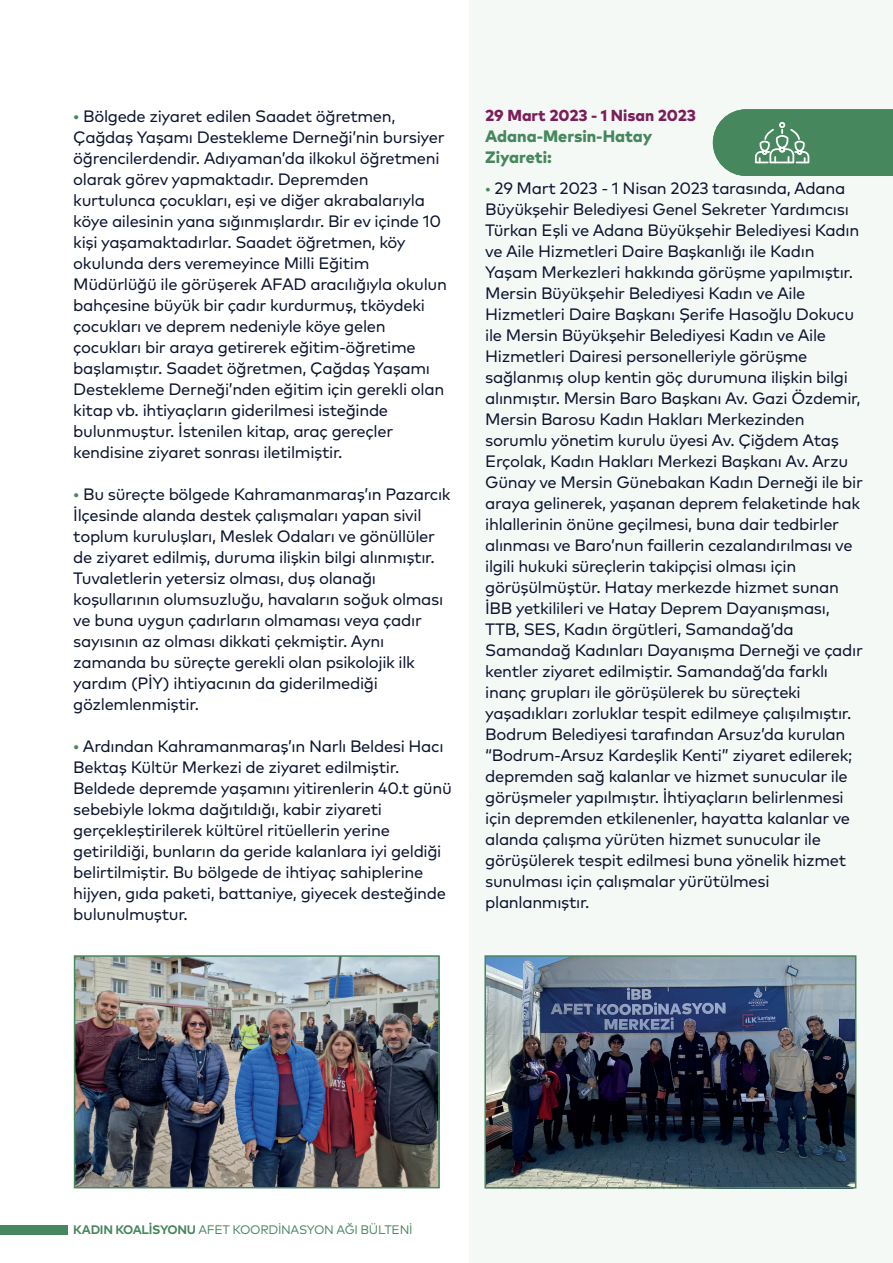
<style>
.page{position:relative;width:893px;height:1263px;background:#fff}
.page>*{position:absolute;margin:0;border:0;box-sizing:border-box;transform-origin:0 0}
.t1{font:16.5px/21px "Mark Pro";letter-spacing:-.02em;color:#0a122d}
.t2{font:800 16.5px/21px "Mark Pro";color:#46875e}
.t3{font:800 15.9px "Mark Pro";color:#7c1e5b}
.t4{font:12.3px "Mark Pro";letter-spacing:-.025em;color:#46875e}
.s1{font-weight:900;font-size:18px;color:#46875e}
.s2{font-weight:900;color:#46875e}
.s3{font-weight:700}
</style>
<div class="page">
<div style="left:469px;top:0;width:424px;height:1263px;background:#f4f9f6"></div>
<div style="left:0;top:1224px;width:68px;height:10px;background:#46875e"></div>
<img style="left:77px;top:958px;width:360px;height:227px">
<img style="left:485px;top:958px;width:371px;height:231px">
<svg style="left:713px;top:109px;width:180px;height:67px;background:#55916b"></svg>
<div style="left:74px;top:955px;width:366px;height:233px;border:2px solid #46875e"></div>
<div style="left:484px;top:955px;width:372px;height:233px;border:2px solid #46875e"></div>
<p class="t1" style="left:73px;top:105px;width:375px"><span class="s1">·</span> Bölgede ziyaret edilen Saadet öğretmen, Çağdaş Yaşamı Destekleme Derneği’nin bursiyer öğrencilerdendir. Adıyaman’da ilkokul öğretmeni olarak görev yapmaktadır. Depremden kurtulunca çocukları, eşi ve diğer akrabalarıyla köye ailesinin yana sığınmışlardır. Bir ev içinde 10 kişi yaşamaktadırlar. Saadet öğretmen, köy okulunda ders veremeyince Milli Eğitim Müdürlüğü ile görüşerek AFAD aracılığıyla okulun bahçesine büyük bir çadır kurdurmuş, tköydeki çocukları ve deprem nedeniyle köye gelen çocukları bir araya getirerek eğitim-öğretime başlamıştır. Saadet öğretmen, Çağdaş Yaşamı Destekleme Derneği’nden eğitim için gerekli olan kitap vb. ihtiyaçların giderilmesi isteğinde bulunmuştur. İstenilen kitap, araç gereçler kendisine ziyaret sonrası iletilmiştir.</p>
<p class="t1" style="left:73px;top:483px;width:379px"><span class="s1">·</span> Bu süreçte bölgede Kahramanmaraş’ın Pazarcık İlçesinde alanda destek çalışmaları yapan sivil toplum kuruluşları, Meslek Odaları ve gönüllüler de ziyaret edilmiş, duruma ilişkin bilgi alınmıştır.<br>Tuvaletlerin yetersiz olması, duş olanağı koşullarının olumsuzluğu, havaların soğuk olması ve buna uygun çadırların olmaması veya çadır sayısının az olması dikkati çekmiştir. Aynı zamanda bu süreçte gerekli olan psikolojik ilk yardım (PİY) ihtiyacının da giderilmediği gözlemlenmiştir.</p>
<p class="t1" style="left:73px;top:735px;width:380px"><span class="s1">·</span> Ardından Kahramanmaraş’ın Narlı Beldesi Hacı Bektaş Kültür Merkezi de ziyaret edilmiştir.<br>Beldede depremde yaşamını yitirenlerin 40.t günü sebebiyle lokma dağıtıldığı, kabir ziyareti gerçekleştirilerek kültürel ritüellerin yerine getirildiği, bunların da geride kalanlara iyi geldiği belirtilmiştir. Bu bölgede de ihtiyaç sahiplerine hijyen, gıda paketi, battaniye, giyecek desteğinde bulunulmuştur.</p>
<p class="t3" style="left:485px;top:103px;width:212px">29 Mart 2023 - 1 Nisan 2023</p>
<p class="t2" style="left:485px;top:124px;width:169px">Adana-Mersin-Hatay<br>Ziyareti:</p>
<p class="t1" style="left:485px;top:176px;width:379px"><span class="s2">·</span> 29 Mart 2023 - 1 Nisan 2023 tarasında, Adana Büyükşehir Belediyesi Genel Sekreter Yardımcısı Türkan Eşli ve Adana Büyükşehir Belediyesi Kadın ve Aile Hizmetleri Daire Başkanlığı ile Kadın Yaşam Merkezleri hakkında görüşme yapılmıştır.<br>Mersin Büyükşehir Belediyesi Kadın ve Aile Hizmetleri Daire Başkanı Şerife Hasoğlu Dokucu ile Mersin Büyükşehir Belediyesi Kadın ve Aile Hizmetleri Dairesi personelleriyle görüşme sağlanmış olup kentin göç durumuna ilişkin bilgi alınmıştır. Mersin Baro Başkanı Av. Gazi Özdemir, Mersin Barosu Kadın Hakları Merkezinden sorumlu yönetim kurulu üyesi Av. Çiğdem Ataş Erçolak, Kadın Hakları Merkezi Başkanı Av. Arzu Günay ve Mersin Günebakan Kadın Derneği ile bir araya gelinerek, yaşanan deprem felaketinde hak ihlallerinin önüne geçilmesi, buna dair tedbirler alınması ve Baro’nun faillerin cezalandırılması ve ilgili hukuki süreçlerin takipçisi olması için görüşülmüştür. Hatay merkezde hizmet sunan İBB yetkilileri ve Hatay Deprem Dayanışması, TTB, SES, Kadın örgütleri, Samandağ’da Samandağ Kadınları Dayanışma Derneği ve çadır kentler ziyaret edilmiştir. Samandağ’da farklı inanç grupları ile görüşülerek bu süreçteki yaşadıkları zorluklar tespit edilmeye çalışılmıştır.<br>Bodrum Belediyesi tarafından Arsuz’da kurulan “Bodrum-Arsuz Kardeşlik Kenti” ziyaret edilerek; depremden sağ kalanlar ve hizmet sunucular ile görüşmeler yapılmıştır. İhtiyaçların belirlenmesi için depremden etkilenenler, hayatta kalanlar ve alanda çalışma yürüten hizmet sunucular ile görüşülerek tespit edilmesi buna yönelik hizmet sunulması için çalışmalar yürütülmesi planlanmıştır.</p>
<p class="t4" style="left:73px;top:1220px;width:341px"><span class="s3">KADIN KOALİSYONU</span> AFET KOORDİNASYON AĞI BÜLTENİ</p>
</div>
